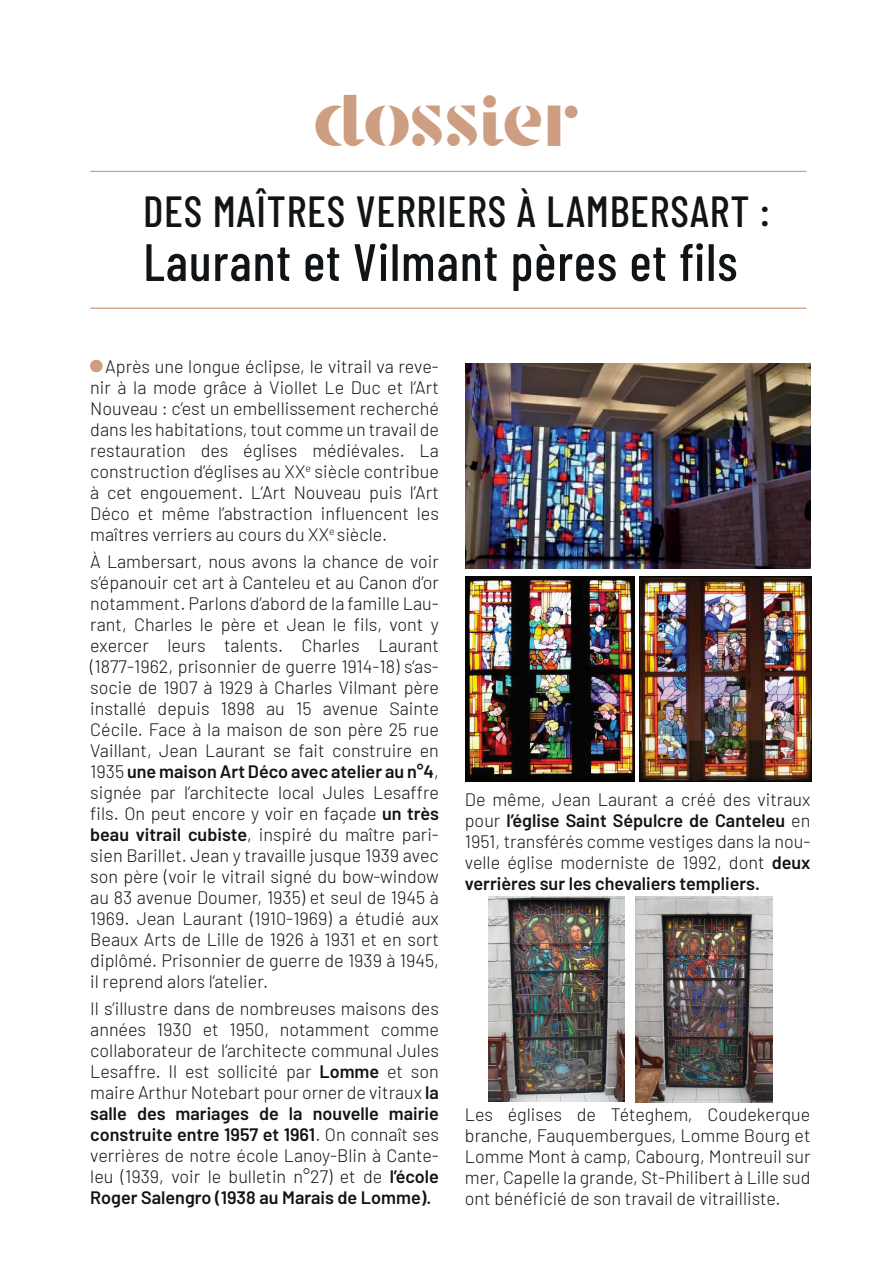
<style>
.page{position:relative;width:893px;height:1265px;background:#fff}
.page>*{position:absolute;margin:0;border:0;box-sizing:border-box;transform-origin:0 0}
.t1{font:500 52.5px "Barlow Condensed";letter-spacing:.02em;color:#111416}
.t2{font:500 43.5px "Barlow Condensed";letter-spacing:.02em;color:#111416}
.t3{font:40.5px "Stanley";letter-spacing:.02em;color:#cd9e81}
.t4{font:300 18px/21px "Barlow";color:#111416;text-align:justify}
.s1{font-weight:600}
</style>
<div class="page">
<hr style="left:90px;top:308px;width:716px;height:1px;background:#cd9e81">
<hr style="left:90px;top:171px;width:716px;height:1px;background:#cd9e81">
<div style="left:90px;top:360px;width:13px;height:12px;background:#cd9e81;border-radius:50%"></div>
<img style="left:465px;top:577px;width:169px;height:204px">
<img style="left:639px;top:577px;width:172px;height:204px">
<img style="left:488px;top:896px;width:136px;height:205px">
<img style="left:636px;top:897px;width:136px;height:205px">
<img style="left:465px;top:364px;width:346px;height:205px">
<h3 class="t3" style="left:315px;top:109px;width:264px">dossier</h3>
<h2 class="t2" style="left:143px;top:180px;width:628px">DES MAÎTRES VERRIERS À LAMBERSART :</h2>
<h1 class="t1" style="left:143px;top:225px;width:596px">Laurant et Vilmant pères et fils</h1>
<p class="t4" style="left:90px;top:355px;width:350px;text-indent:15px">Après une longue éclipse, le vitrail va reve&shy;nir à la mode grâce à Viollet Le Duc et l’Art Nouveau : c’est un embellissement recherché dans les habitations, tout comme un travail de restauration des églises médiévales. La construction d’églises au XX<sup>e</sup> siècle contribue à cet engouement. L’Art Nouveau puis l’Art Déco et même l’abstraction influencent les maîtres verriers au cours du XX<sup>e</sup> siècle.</p>
<p class="t4" style="left:90px;top:550px;width:350px">À Lambersart, nous avons la chance de voir s’épanouir cet art à Canteleu et au Canon d’or notamment. Parlons d’abord de la famille Lau&shy;rant, Charles le père et Jean le fils, vont y exercer leurs talents. Charles Laurant (1877-1962, prisonnier de guerre 1914-18) s’as&shy;socie de 1907 à 1929 à Charles Vilmant père installé depuis 1898 au 15 avenue Sainte Cécile. Face à la maison de son père 25 rue Vaillant, Jean Laurant se fait construire en 1935 <span class="s1">une maison Art Déco avec atelier au n°4</span>, signée par l’architecte local Jules Lesaffre fils. On peut encore y voir en façade <span class="s1">un très beau vitrail cubiste</span>, inspiré du maître pari&shy;sien Barillet. Jean y travaille jusque 1939 avec son père (voir le vitrail signé du bow-window au 83 avenue Doumer, 1935) et seul de 1945 à 1969. Jean Laurant (1910-1969) a étudié aux Beaux Arts de Lille de 1926 à 1931 et en sort diplômé. Prisonnier de guerre de 1939 à 1945, il reprend alors l’atelier.</p>
<p class="t4" style="left:90px;top:997px;width:350px">Il s’illustre dans de nombreuses maisons des années 1930 et 1950, notamment comme collaborateur de l’architecte communal Jules Lesaffre. Il est sollicité par <span class="s1">Lomme</span> et son maire Arthur Notebart pour orner de vitraux <span class="s1">la salle des mariages de la nouvelle mairie construite entre 1957 et 1961</span>. On connaît ses verrières de notre école Lanoy-Blin à Cante&shy;leu (1939, voir le bulletin n°27) et de <span class="s1">l’école Roger Salengro (1938 au Marais de Lomme).</span></p>
<p class="t4" style="left:465px;top:787px;width:347px">De même, Jean Laurant a créé des vitraux pour <span class="s1">l’église Saint Sépulcre de Canteleu</span> en 1951, transférés comme vestiges dans la nou&shy;velle église moderniste de 1992, dont <span class="s1">deux verrières sur les chevaliers templiers.</span></p>
<p class="t4" style="left:465px;top:1102px;width:347px">Les églises de Téteghem, Coudekerque branche, Fauquembergues, Lomme Bourg et Lomme Mont à camp, Cabourg, Montreuil sur mer, Capelle la grande, St-Philibert à Lille sud ont bénéficié de son travail de vitrailliste.</p>
</div>
